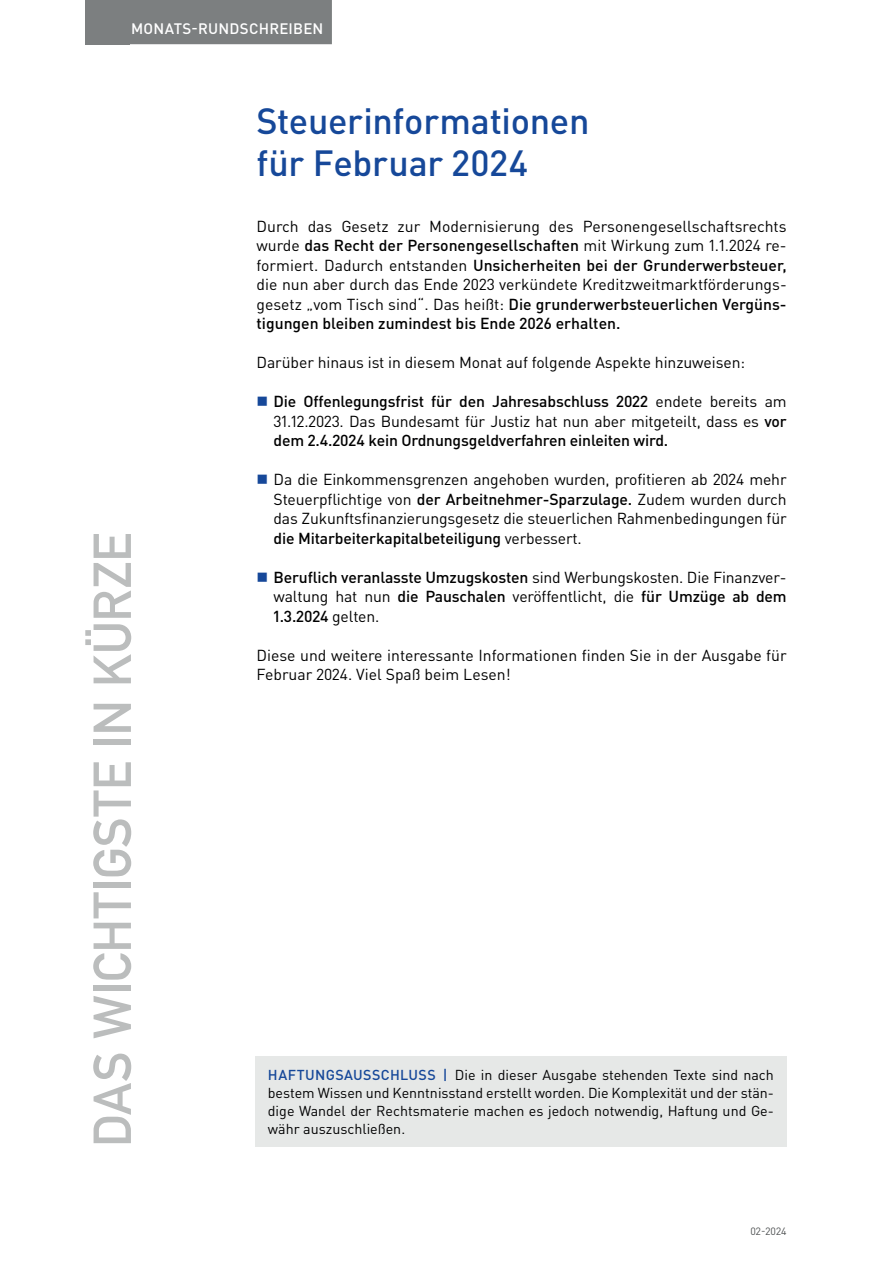
<style>
.page{position:relative;width:893px;height:1263px;background:#fff}
.page>*{position:absolute;margin:0;border:0;box-sizing:border-box;transform-origin:0 0}
.t1{font:52.5px "DIN Mittelschrift Std";color:#bbbdbd}
.t2{font:500 36px/42px "DIN Pro";letter-spacing:-.01em;color:#164899}
.t3{font:15.75px/19.5px "DIN Pro";letter-spacing:-.005em;color:#000001;text-align:justify}
.t4{font:500 15.75px/19.5px "DIN Pro";letter-spacing:-.01em;color:#000001;text-align:justify}
.t5{font:500 15px "DIN Pro";letter-spacing:.015em;color:#fff}
.t6{font:14.25px/18px "DIN Pro";color:#000001;text-align:justify}
.t7{font:10.5px "DIN Pro";color:#4f5253}
.s1{font-weight:500}
.s2{font-weight:400}
.s3{font-weight:500;color:#164899}
</style>
<div class="page">
<div style="left:85px;top:0;width:45px;height:44px;background:#7c7f80"></div>
<div style="left:122px;top:0;width:210px;height:44px;background:#7c7f80"></div>
<div style="left:255px;top:1057px;width:532px;height:90px;background:#e6e8e7"></div>
<p class="t5" style="left:131px;top:18px;width:194px">MONATS-RUNDSCHREIBEN</p>
<h1 class="t1" style="left:82px;top:1147px;width:616px;rotate:-90deg">DAS WICHTIGSTE IN KÜRZE</h1>
<h2 class="t2" style="left:257px;top:99px;width:334px">Steuerinformationen für Februar 2024</h2>
<p class="t3" style="left:257px;top:216px;width:532px">Durch das Gesetz zur Modernisierung des Personengesellschaftsrechts wurde <span class="s1">das Recht der Personengesellschaften</span> mit Wirkung zum 1.1.2024 re&shy;formiert. Dadurch entstanden <span class="s1">Unsicherheiten bei der Grunderwerbsteuer, </span>die nun aber durch das Ende 2023 verkündete Kreditzweitmarktförderungs&shy;gesetz „vom Tisch sind“. Das heißt: <span class="s1">Die grunderwerbsteuerlichen Vergüns&shy;tigungen bleiben zumindest bis Ende 2026 erhalten.</span></p>
<p class="t3" style="left:257px;top:352px;width:490px">Darüber hinaus ist in diesem Monat auf folgende Aspekte hinzuweisen:</p>
<p class="t4" style="left:274px;top:391px;width:515px">Die Offenlegungsfrist für den Jahresabschluss 2022 <span class="s2">endete bereits am 31.12.2023. Das Bundesamt für Justiz hat nun aber mitgeteilt, dass es</span> vor dem 2.4.2024 kein Ordnungsgeldverfahren einleiten wird.</p>
<p class="t3" style="left:274px;top:469px;width:515px">Da die Einkommensgrenzen angehoben wurden, profitieren ab 2024 mehr Steuerpflichtige von <span class="s1">der Arbeitnehmer-Sparzulage.</span> Zudem wurden durch das Zukunftsfinanzierungsgesetz die steuerlichen Rahmenbedingungen für <span class="s1">die Mitarbeiterkapitalbeteiligung</span> verbessert.</p>
<p class="t3" style="left:274px;top:567px;width:515px"><span class="s1">Beruflich veranlasste Umzugskosten</span> sind Werbungskosten. Die Finanzver&shy;waltung hat nun <span class="s1">die Pauschalen</span> veröffentlicht, die <span class="s1">für Umzüge ab dem 1.3.2024</span> gelten.</p>
<p class="t3" style="left:257px;top:645px;width:532px">Diese und weitere interessante Informationen finden Sie in der Ausgabe für<br>Februar 2024. Viel Spaß beim Lesen!</p>
<p class="t6" style="left:268px;top:1065px;width:508px"><span class="s3">HAFTUNGSAUSSCHLUSS |</span> Die in dieser Ausgabe stehenden Texte sind nach bestem Wissen und Kenntnisstand erstellt worden. Die Komplexität und der stän&shy;dige Wandel der Rechtsmaterie machen es jedoch notwendig, Haftung und Ge&shy;währ auszuschließen.</p>
<p class="t7" style="left:750px;top:1224px;width:38px">02-2024</p>
</div>
